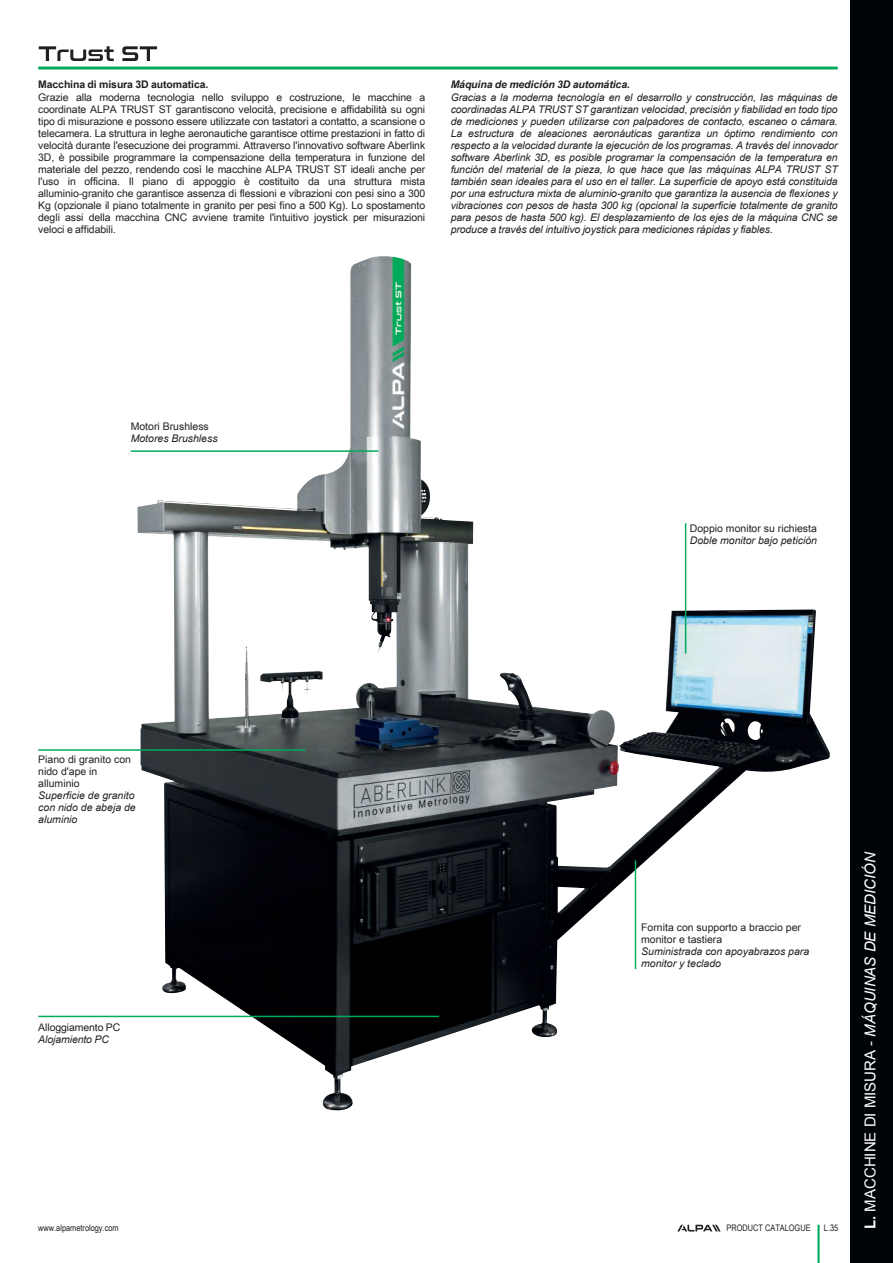
<style>
.page{position:relative;width:893px;height:1263px;background:#fff}
.page>*{position:absolute;margin:0;border:0;box-sizing:border-box;transform-origin:0 0}
.t1{font:italic 15px "Arial Link";color:#fff}
.t2{font:italic 10.5px/12.1px "Arial Link";color:#231f20;text-align:justify}
.t3{font:10.5px/12px "Arial Link";color:#231f20}
.t4{font:italic 700 10.5px "Arial Link";letter-spacing:-.01em;color:#231f20}
.t5{font:700 10.5px "Arial Link";letter-spacing:-.01em;color:#231f20}
.t6{font:9px "Arial Link Narrow";color:#231f20}
.s1{font-weight:700;font-style:normal}
.s2{font-style:normal}
</style>
<div class="page">
<div style="left:850px;top:0;width:43px;height:1263px;background:#000408"></div>
<svg style="left:677px;top:1225px;width:43px;height:6px"></svg>
<hr style="left:817px;top:1225px;width:3px;height:38px;background:#00ab5b">
<hr style="left:38px;top:67px;width:800px;height:3px;background:#00ab5b">
<svg style="left:39px;top:46px;width:75px;height:15px"></svg>
<svg style="left:122px;top:46px;width:35px;height:15px"></svg>
<img style="left:137px;top:256px;width:693px;height:855px">
<hr style="left:131px;top:450px;width:247px;height:2px;background:#00ab5b">
<hr style="left:635px;top:860px;width:1px;height:109px;background:#00ab5b">
<hr style="left:38px;top:1016px;width:401px;height:1px;background:#00ab5b">
<hr style="left:685px;top:523px;width:1px;height:131px;background:#00ab5b">
<hr style="left:38px;top:749px;width:268px;height:2px;background:#00ab5b">
<p class="t5" style="left:38px;top:79px;width:172px">Macchina di misura 3D automatica.</p>
<p class="t3" style="left:38px;top:91px;width:389px;text-align:justify">Grazie alla moderna tecnologia nello sviluppo e costruzione, le macchine a coordinate ALPA TRUST ST garantiscono velocità, precisione e affidabilità su ogni tipo di misurazione e possono essere utilizzate con tastatori a contatto, a scansione o telecamera. La struttura in leghe aeronautiche garantisce ottime prestazioni in fatto di velocità durante l'esecuzione dei programmi. Attraverso l'innovativo software Aberlink 3D, è possibile programmare la compensazione della temperatura in funzione del materiale del pezzo, rendendo così le macchine ALPA TRUST ST ideali anche per l'uso in officina. Il piano di appoggio è costituito da una struttura mista alluminio-granito che garantisce assenza di flessioni e vibrazioni con pesi sino a 300<br>Kg (opzionale il piano totalmente in granito per pesi fino a 500 Kg). Lo spostamento degli assi della macchina CNC avviene tramite l'intuitivo joystick per misurazioni veloci e affidabili.</p>
<p class="t4" style="left:451px;top:79px;width:181px">Máquina de medición 3D automática.</p>
<p class="t2" style="left:451px;top:91px;width:389px">Gracias a la moderna tecnología en el desarrollo y construcción, las máquinas de coordinadas ALPA TRUST ST garantizan velocidad, precisión y fiabilidad en todo tipo de mediciones y pueden utilizarse con palpadores de contacto, escaneo o cámara.<br>La estructura de aleaciones aeronáuticas garantiza un óptimo rendimiento con respecto a la velocidad durante la ejecución de los programas. A través del innovador software Aberlink 3D, es posible programar la compensación de la temperatura en función del material de la pieza, lo que hace que las máquinas ALPA TRUST ST también sean ideales para el uso en el taller. La superficie de apoyo está constituida por una estructura mixta de aluminio-granito que garantiza la ausencia de flexiones y vibraciones con pesos de hasta 300 kg (opcional la superficie totalmente de granito para pesos de hasta 500 kg). El desplazamiento de los ejes de la máquina CNC se produce a través del intuitivo joystick para mediciones rápidas y fiables.</p>
<p class="t3" style="left:131px;top:420px;width:80px">Motori Brushless</p>
<p class="t2" style="left:131px;top:432px;width:88px">Motores Brushless</p>
<p class="t3" style="left:690px;top:522px;width:129px">Doppio monitor su richiesta</p>
<p class="t2" style="left:690px;top:534px;width:129px">Doble monitor bajo petición</p>
<p class="t3" style="left:38px;top:753px;width:94px">Piano di granito con nido d'ape in alluminio</p>
<p class="t2" style="left:38px;top:789px;width:99px">Superficie de granito con nido de abeja de aluminio</p>
<p class="t3" style="left:38px;top:1021px;width:84px">Alloggiamento PC</p>
<p class="t2" style="left:38px;top:1033px;width:72px">Alojamiento PC</p>
<p class="t6" style="left:38px;top:1223px;width:82px">www.alpametrology.com</p>
<p class="t3" style="left:641px;top:921px;width:161px">Fornita con supporto a braccio per monitor e tastiera</p>
<p class="t2" style="left:641px;top:945px;width:170px">Suministrada con apoyabrazos para monitor y teclado</p>
<p class="t6" style="left:726px;top:1223px;width:86px">PRODUCT CATALOGUE</p>
<p class="t6" style="left:824px;top:1223px;width:16px">L.35</p>
<h1 class="t1" style="left:862px;top:1229px;width:379px;rotate:-90deg"><span class="s1">L.</span> <span class="s2">MACCHINE DI MISURA -</span> MÁQUINAS DE MEDICIÓN</h1>
</div>
